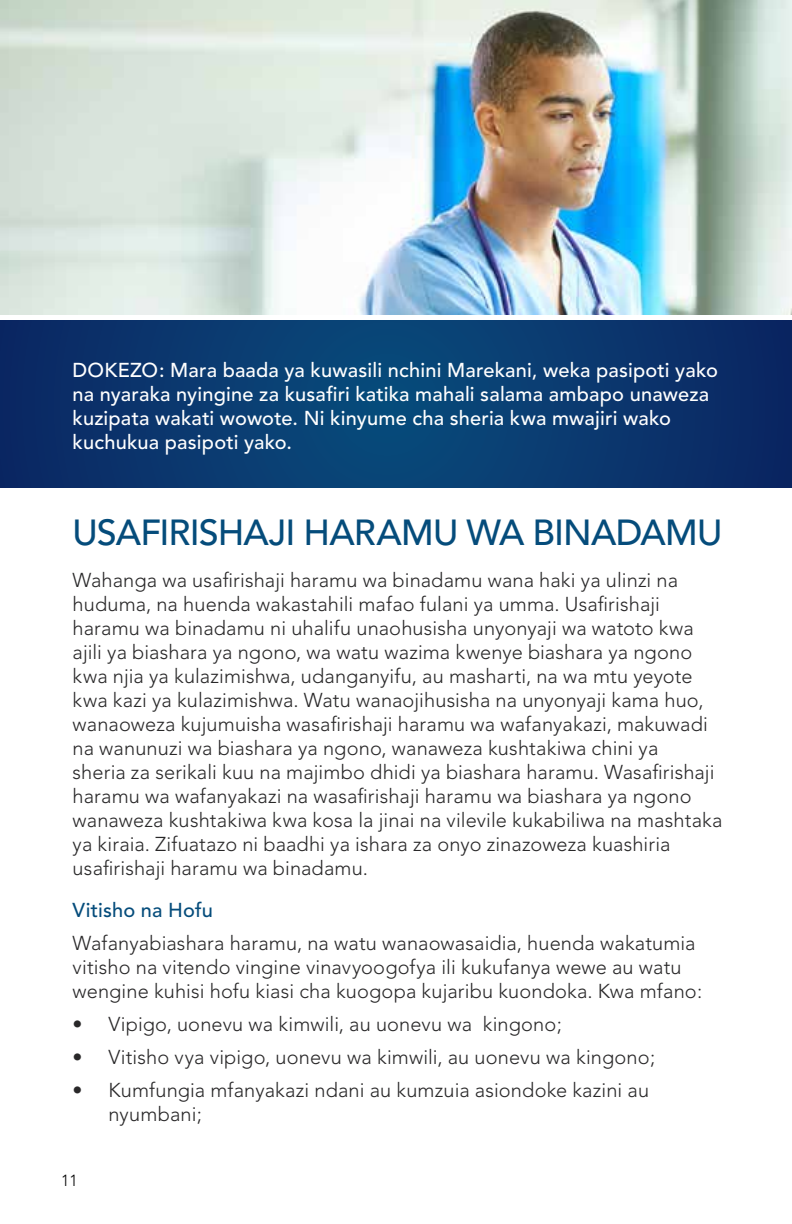
<style>
.page{position:relative;width:792px;height:1224px;background:#fff}
.page>*{position:absolute;margin:0;border:0;box-sizing:border-box;transform-origin:0 0}
.t1{font:500 36px "Avenir";letter-spacing:-.02em;color:#054c7b}
.t2{font:300 20px/24px "Avenir";letter-spacing:.005em;color:#292829}
.t3{font:500 20px/24px "Avenir";letter-spacing:.01em;color:#fff}
.t4{font:500 20px "Avenir";letter-spacing:.01em;color:#054c7b}
.t5{font:300 16px "Avenir";color:#000}
</style>
<div class="page">
<svg style="left:0;top:321px;width:792px;height:167px;background:#09386e"></svg>
<img style="left:0;top:0;width:792px;height:314px">
<p class="t3" style="left:73px;top:359px;width:647px">DOKEZO: Mara baada ya kuwasili nchini Marekani, weka pasipoti yako na nyaraka nyingine za kusafiri katika mahali salama ambapo unaweza kuzipata wakati wowote. Ni kinyume cha sheria kwa mwajiri wako kuchukua pasipoti yako.</p>
<h1 class="t1" style="left:73px;top:511px;width:651px">USAFIRISHAJI HARAMU WA BINADAMU</h1>
<p class="t2" style="left:73px;top:568px;width:651px">Wahanga wa usafirishaji haramu wa binadamu wana haki ya ulinzi na huduma, na huenda wakastahili mafao fulani ya umma. Usafirishaji haramu wa binadamu ni uhalifu unaohusisha unyonyaji wa watoto kwa ajili ya biashara ya ngono, wa watu wazima kwenye biashara ya ngono kwa njia ya kulazimishwa, udanganyifu, au masharti, na wa mtu yeyote kwa kazi ya kulazimishwa. Watu wanaojihusisha na unyonyaji kama huo, wanaoweza kujumuisha wasafirishaji haramu wa wafanyakazi, makuwadi na wanunuzi wa biashara ya ngono, wanaweza kushtakiwa chini ya<br>sheria za serikali kuu na majimbo dhidi ya biashara haramu. Wasafirishaji haramu wa wafanyakazi na wasafirishaji haramu wa biashara ya ngono wanaweza kushtakiwa kwa kosa la jinai na vilevile kukabiliwa na mashtaka ya kiraia. Zifuatazo ni baadhi ya ishara za onyo zinazoweza kuashiria usafirishaji haramu wa binadamu.</p>
<p class="t4" style="left:73px;top:898px;width:142px">Vitisho na Hofu</p>
<p class="t2" style="left:73px;top:931px;width:631px">Wafanyabiashara haramu, na watu wanaowasaidia, huenda wakatumia vitisho na vitendo vingine vinavyoogofya ili kukufanya wewe au watu wengine kuhisi hofu kiasi cha kuogopa kujaribu kuondoka. Kwa mfano:</p>
<p class="t2" style="left:73px;top:1012px;width:491px">• Vipigo, uonevu wa kimwili, au uonevu wa kingono;</p>
<p class="t2" style="left:73px;top:1045px;width:584px">• Vitisho vya vipigo, uonevu wa kimwili, au uonevu wa kingono;</p>
<p class="t2" style="left:109px;top:1078px;width:542px;text-indent:-36px">• Kumfungia mfanyakazi ndani au kumzuia asiondoke kazini au nyumbani;</p>
<p class="t5" style="left:61px;top:1171px;width:18px">11</p>
</div>
